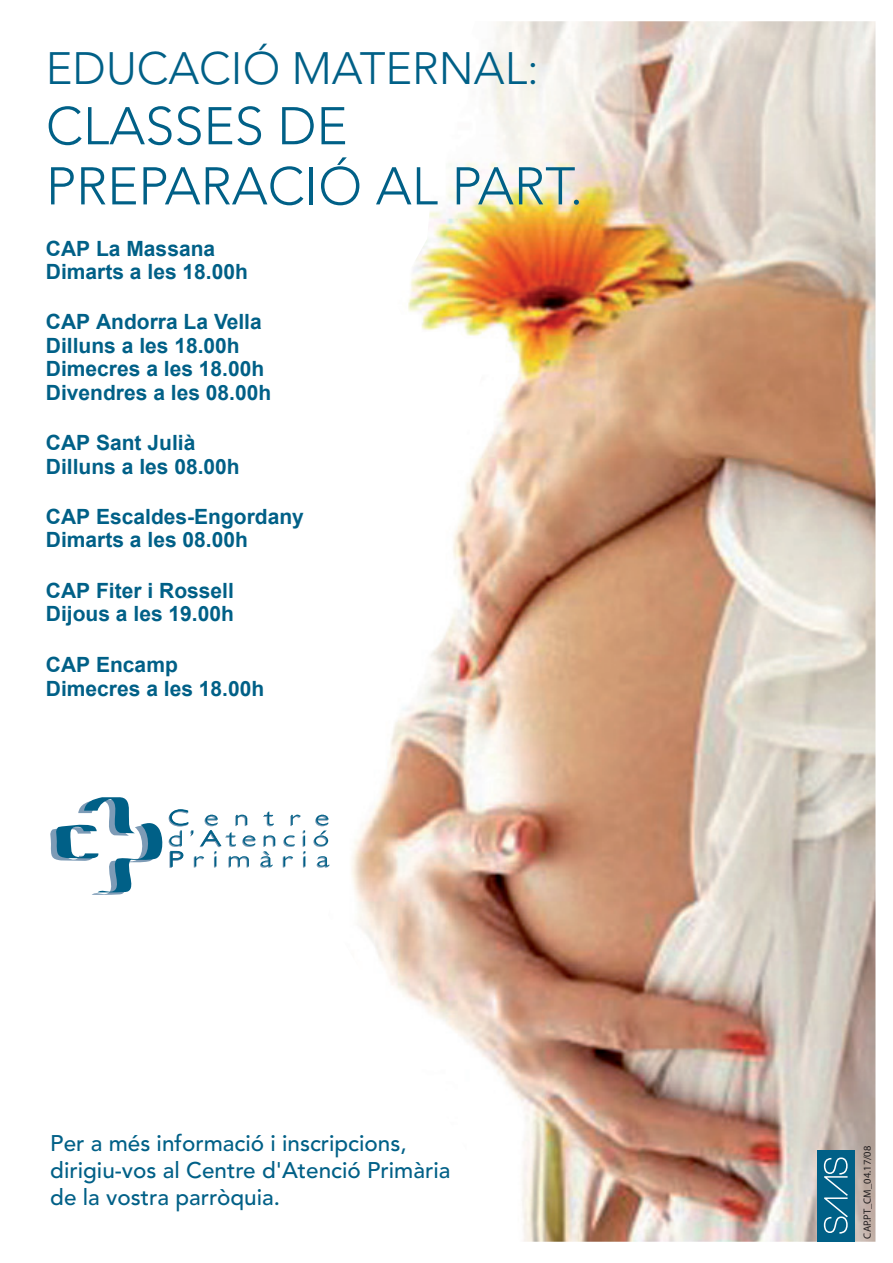
<style>
.page{position:relative;width:893px;height:1263px;background:#fff}
.page>*{position:absolute;margin:0;border:0;box-sizing:border-box;transform-origin:0 0}
.t1{font:300 52.5px/60.2px "Avenir LT Std";color:#006087}
.t2{font:300 45px "Avenir LT Std";color:#006087}
.t3{font:500 22.5px/27px "Avenir LT Std";color:#006087}
.t4{font:700 21px/23px "Arial";color:#006087}
.t5{font:10.5px "Myriad Pro";color:#231f20}
</style>
<div class="page">
<img style="left:328px;top:21px;width:547px;height:1221px">
<div style="left:818px;top:1150px;width:37px;height:92px;background:#006087"></div>
<svg style="left:824px;top:1157px;width:24px;height:77px"></svg>
<svg style="left:313px;top:815px;width:15px;height:32px"></svg>
<svg style="left:50px;top:797px;width:225px;height:98px"></svg>
<svg style="left:283px;top:815px;width:22px;height:52px"></svg>
<svg style="left:317px;top:856px;width:12px;height:12px"></svg>
<h2 class="t2" style="left:46px;top:42px;width:494px">EDUCACIÓ MATERNAL:</h2>
<h1 class="t1" style="left:46px;top:96px;width:539px">CLASSES DE<br>PREPARACIÓ AL PART.</h1>
<p class="t4" style="left:46px;top:237px;width:203px">CAP La Massana<br>Dimarts a les 18.00h</p>
<p class="t4" style="left:46px;top:311px;width:227px;line-height:23.4px">CAP Andorra La Vella<br>Dilluns a les 18.00h<br>Dimecres a les 18.00h<br>Divendres a les 08.00h</p>
<p class="t4" style="left:46px;top:432px;width:195px;line-height:23.7px">CAP Sant Julià<br>Dilluns a les 08.00h</p>
<p class="t4" style="left:46px;top:506px;width:259px">CAP Escaldes-Engordany<br>Dimarts a les 08.00h</p>
<p class="t4" style="left:46px;top:580px;width:189px">CAP Fiter i Rossell<br>Dijous a les 19.00h</p>
<p class="t4" style="left:46px;top:653px;width:220px;line-height:23.7px">CAP Encamp<br>Dimecres a les 18.00h</p>
<p class="t3" style="left:50px;top:1130px;width:402px">Per a més informació i inscripcions, dirigiu-vos al Centre d'Atenció Primària de la vostra parròquia.</p>
<p class="t5" style="left:861px;top:1238px;width:94px;rotate:-90deg">CAP.PT_CM_04.17/08</p>
</div>
